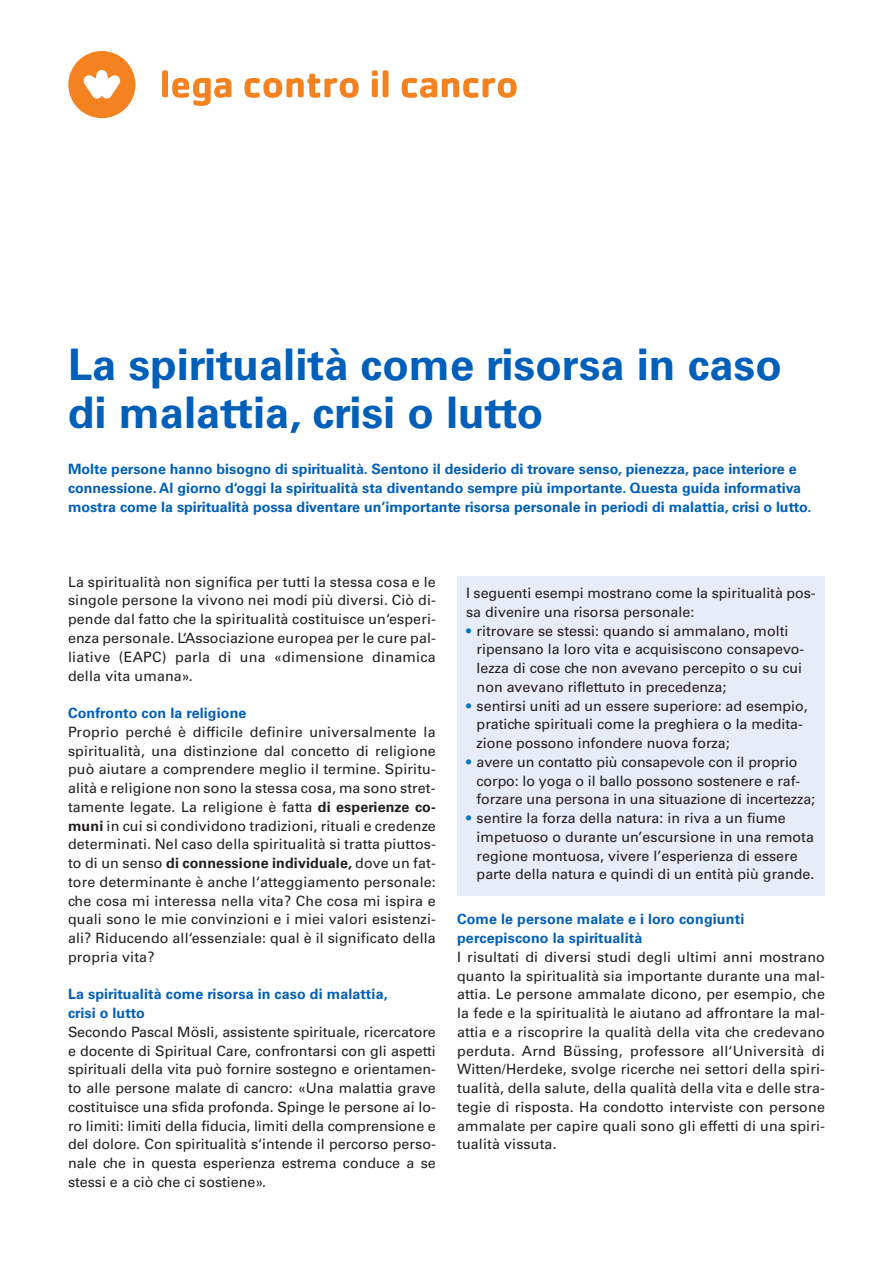
<style>
.page{position:relative;width:893px;height:1263px;background:#fff}
.page>*{position:absolute;margin:0;border:0;box-sizing:border-box;transform-origin:0 0}
.t1{font:700 43.5px/48px "Univers LT Std";color:#005fb9}
.t2{font:14.25px/18.8px "Univers LT Std";color:#231f20}
.t3{font:700 14.25px/18.8px "Univers LT Std";color:#005fb9}
.s1{font-weight:700}
.s2{color:#0079c2}
</style>
<div class="page">
<div style="left:457px;top:576px;width:368px;height:320px;background:#e7edf8"></div>
<svg style="left:68px;top:51px;width:67px;height:67px"></svg>
<div style="left:162px;top:70px;width:6px;height:27px;background:#f58220;border-radius:2px"></div>
<svg style="left:172px;top:78px;width:59px;height:28px"></svg>
<svg style="left:244px;top:74px;width:115px;height:24px"></svg>
<svg style="left:372px;top:70px;width:6px;height:27px"></svg>
<div style="left:383px;top:70px;width:5px;height:27px;background:#f58220;border-radius:2px"></div>
<svg style="left:402px;top:78px;width:115px;height:20px"></svg>
<h1 class="t1" style="left:68px;top:341px;width:715px">La spiritualità come risorsa in caso di malattia, crisi o lutto</h1>
<p class="t3" style="left:68px;top:460px;width:745px">Molte persone hanno bisogno di spiritualità. Sentono il desiderio di trovare senso, pienezza, pace interiore e connessione. Al giorno d‘oggi la spiritualità sta diventando sempre più importante. Questa guida informativa mostra come la spiritualità possa diventare un’importante risorsa personale in periodi di malattia, crisi o lutto.</p>
<p class="t2" style="left:68px;top:572px;width:369px;text-align:justify">La spiritualità non significa per tutti la stessa cosa e le singole persone la vivono nei modi più diversi. Ciò di&shy;pende dal fatto che la spiritualità costituisce un‘esperi&shy;enza personale. L‘Associazione europea per le cure pal&shy;liative (EAPC) parla di una «dimensione dinamica della vita umana».</p>
<p class="t3" style="left:68px;top:704px;width:180px">Confronto con la religione</p>
<p class="t2" style="left:68px;top:722px;width:369px;text-align:justify">Proprio perché è difficile definire universalmente la spiritualità, una distinzione dal concetto di religione può aiutare a comprendere meglio il termine. Spiritu&shy;alità e religione non sono la stessa cosa, ma sono stret&shy;tamente legate. La religione è fatta <span class="s1">di esperienze co&shy;muni</span> in cui si condividono tradizioni, rituali e credenze determinati. Nel caso della spiritualità si tratta piuttos&shy;to di un senso <span class="s1">di connessione individuale,</span> dove un fat&shy;tore determinante è anche l‘atteggiamento personale: che cosa mi interessa nella vita? Che cosa mi ispira e quali sono le mie convinzioni e i miei valori esistenzi&shy;ali? Riducendo all‘essenziale: qual è il significato della propria vita?</p>
<p class="t3" style="left:68px;top:985px;width:321px">La spiritualità come risorsa in caso di malattia, crisi o lutto</p>
<p class="t2" style="left:68px;top:1022px;width:369px;text-align:justify">Secondo Pascal Mösli, assistente spirituale, ricercatore e docente di Spiritual Care, confrontarsi con gli aspetti spirituali della vita può fornire sostegno e orientamen&shy;to alle persone malate di cancro: «Una malattia grave costituisce una sfida profonda. Spinge le persone ai lo&shy;ro limiti: limiti della fiducia, limiti della comprensione e del dolore. Con spiritualità s‘intende il percorso perso&shy;nale che in questa esperienza estrema conduce a se stessi e a ciò che ci sostiene».</p>
<p class="t2" style="left:466px;top:584px;width:351px">I seguenti esempi mostrano come la spiritualità pos&shy;sa divenire una risorsa personale:</p>
<p class="t2" style="left:477px;top:621px;width:329px;text-indent:-11px"><span class="s2">•</span> ritrovare se stessi: quando si ammalano, molti ripensano la loro vita e acquisiscono consapevo&shy;lezza di cose che non avevano percepito o su cui non avevano riflettuto in precedenza;</p>
<p class="t2" style="left:477px;top:696px;width:333px;text-indent:-11px"><span class="s2">•</span> sentirsi uniti ad un essere superiore: ad esempio, pratiche spirituali come la preghiera o la medita&shy;zione possono infondere nuova forza;</p>
<p class="t2" style="left:477px;top:752px;width:340px;text-indent:-11px"><span class="s2">•</span> avere un contatto più consapevole con il proprio corpo: lo yoga o il ballo possono sostenere e raf&shy;forzare una persona in una situazione di incertezza;</p>
<p class="t2" style="left:477px;top:809px;width:339px;text-indent:-11px"><span class="s2">•</span> sentire la forza della natura: in riva a un fiume impetuoso o durante un’escursione in una remota regione montuosa, vivere l’esperienza di essere parte della natura e quindi di un entità più grande.</p>
<p class="t3" style="left:457px;top:910px;width:289px">Come le persone malate e i loro congiunti percepiscono la spiritualità</p>
<p class="t2" style="left:457px;top:947px;width:369px;text-align:justify">I risultati di diversi studi degli ultimi anni mostrano quanto la spiritualità sia importante durante una mal&shy;attia. Le persone ammalate dicono, per esempio, che la fede e la spiritualità le aiutano ad affrontare la mal&shy;attia e a riscoprire la qualità della vita che credevano perduta. Arnd Büssing, professore all‘Università di Witten/Herdeke, svolge ricerche nei settori della spiri&shy;tualità, della salute, della qualità della vita e delle stra&shy;tegie di risposta. Ha condotto interviste con persone ammalate per capire quali sono gli effetti di una spiri&shy;tualità vissuta.</p>
</div>
